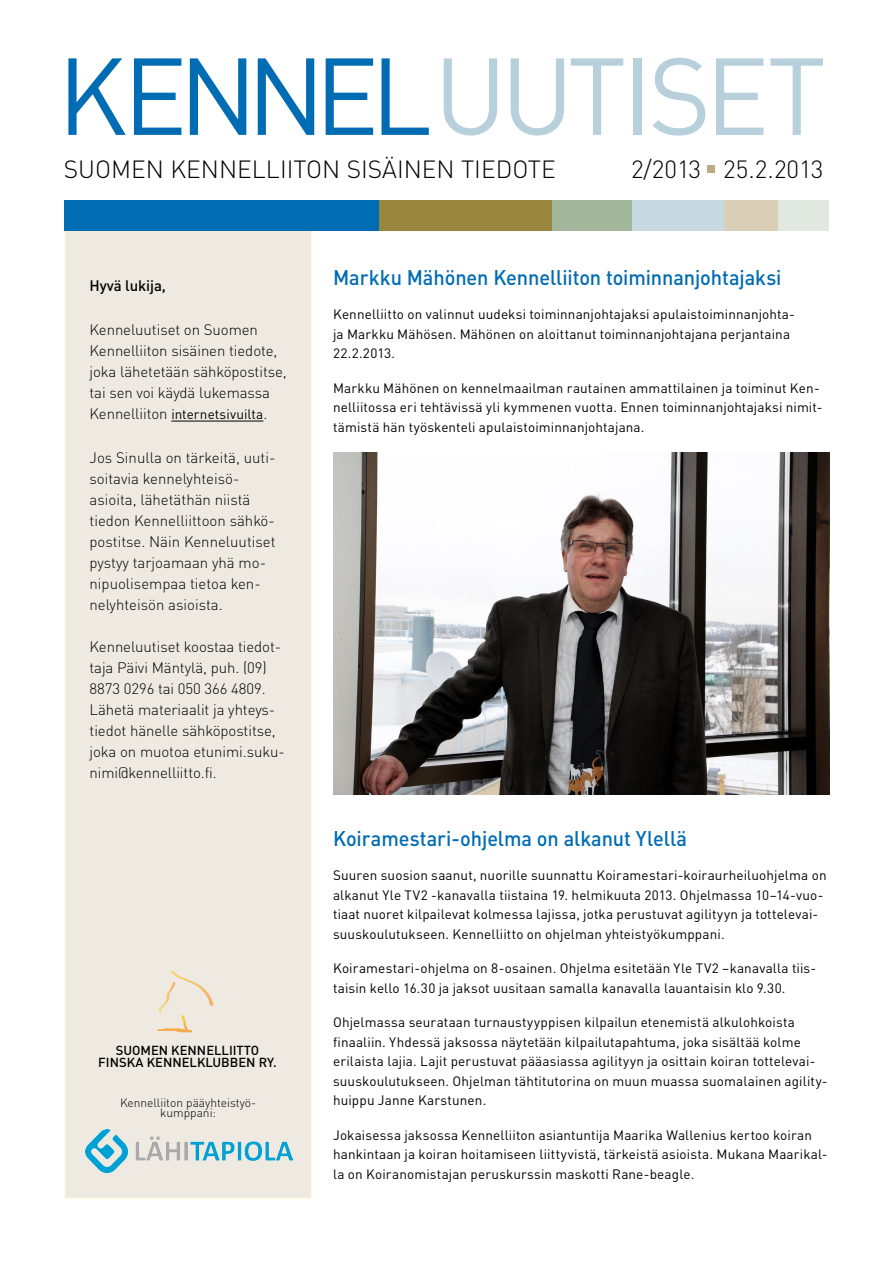
<style>
.page{position:relative;width:893px;height:1263px;background:#fff}
.page>*{position:absolute;margin:0;border:0;box-sizing:border-box;transform-origin:0 0}
.t1{font:107.4px "DINOT";letter-spacing:-.06em;color:#b8d0dc}
.t2{font:300 24.6px "DINOT";color:#000}
.t3{font:500 21px "DINOT";letter-spacing:-.005em;color:#006cb3;scale:.95 1}
.t4{font:300 15px/21px "DINOT";letter-spacing:-.005em;color:#000}
.t5{font:500 15px "DINOT";letter-spacing:-.005em;color:#000}
.t6{font:13.5px/19.5px "DINOT";letter-spacing:.01em;color:#000}
.t7{font:300 13.5px "DINOT";color:#92b6c7}
.t8{font:13.5px "DINOT";letter-spacing:.005em;color:#000101}
.t9{font:300 13.5px "DINOT";color:#006cb3}
.t10{font:500 12.9px/11.9px "DINOT";color:#000;text-align:center}
.t11{font:300 12px/10.5px "DINOT";color:#000;text-align:center}
.s1{color:#006cb3}
.s2{font-weight:300;font-size:15px;color:#000}
</style>
<div class="page">
<div style="left:64px;top:204px;width:249px;height:995px;background:#eeeae1;border:2px solid #fffde3"></div>
<hr style="left:171px;top:421px;width:92px;height:1px;background:#000101">
<div style="left:632px;top:200px;width:92px;height:30px;background:#c7dae4"></div>
<div style="left:724px;top:200px;width:55px;height:30px;background:#d8cfb6"></div>
<div style="left:778px;top:200px;width:51px;height:30px;background:#e1e8df"></div>
<div style="left:64px;top:200px;width:317px;height:30px;background:#006cb3"></div>
<div style="left:379px;top:200px;width:176px;height:30px;background:#98853e"></div>
<div style="left:552px;top:200px;width:80px;height:30px;background:#a1b69b"></div>
<div style="left:707px;top:166px;width:8px;height:7px;background:#baac7e"></div>
<svg style="left:64px;top:850px;width:149px;height:346px"></svg>
<hr style="left:158px;top:1032px;width:34px;height:1px;background:#f5a654">
<hr style="left:158px;top:1031px;width:34px;height:1px;background:#f5a852">
<hr style="left:158px;top:1030px;width:34px;height:1px;background:#f7ab4f">
<hr style="left:158px;top:1029px;width:34px;height:1px;background:#f7ad4f">
<hr style="left:158px;top:1028px;width:34px;height:1px;background:#f7b04f">
<hr style="left:158px;top:1027px;width:34px;height:1px;background:#f7b34f">
<hr style="left:158px;top:1026px;width:34px;height:1px;background:#fab54d">
<hr style="left:158px;top:1025px;width:34px;height:1px;background:#fab84a">
<hr style="left:158px;top:1024px;width:34px;height:1px;background:#faba4a">
<hr style="left:158px;top:1023px;width:34px;height:1px;background:#fabd47">
<hr style="left:158px;top:1022px;width:34px;height:1px;background:#fabf47">
<hr style="left:158px;top:1021px;width:34px;height:1px;background:#fac245">
<hr style="left:158px;top:1020px;width:34px;height:1px;background:#fcc442">
<hr style="left:158px;top:1019px;width:34px;height:1px;background:#fcc740">
<hr style="left:158px;top:1018px;width:34px;height:1px;background:#fcc940">
<hr style="left:158px;top:1017px;width:34px;height:1px;background:#ffcc3d">
<hr style="left:158px;top:1016px;width:34px;height:1px;background:#ffcf3b">
<hr style="left:158px;top:1015px;width:34px;height:1px;background:#ffd138">
<img style="left:85px;top:1129px;width:208px;height:43px">
<img style="left:333px;top:453px;width:496px;height:341px">
<h1 class="t1" style="left:57px;top:29px;width:770px"><span class="s1">KENNEL</span>UUTISET</h1>
<h2 class="t2" style="left:64px;top:154px;width:494px">SUOMEN KENNELLIITON SISÄINEN TIEDOTE</h2>
<h2 class="t2" style="left:631px;top:154px;width:194px">2/2013 25.2.2013</h2>
<p class="t9" style="left:64px;top:61px;width:106px">KENNELUUTISET</p>
<p class="t7" style="left:450px;top:61px;width:381px">SUOMEN KENNELLIITON SISÄINEN TIEDOTE 2/2013 25.2.2013</p>
<p class="t5" style="left:90px;top:276px;width:78px">Hyvä lukija,</p>
<p class="t4" style="left:90px;top:318px;width:199px">Kenneluutiset on Suomen<br>Kennelliiton sisäinen tiedote, joka lähetetään sähköpostitse, tai sen voi käydä lukemassa</p>
<p class="t8" style="left:90px;top:406px;width:179px"><span class="s2">Kennelliiton</span> internetsivuilta<span class="s2">.</span></p>
<p class="t4" style="left:90px;top:447px;width:188px">Jos Sinulla on tärkeitä, uuti&shy;soitavia kennelyhteisö&shy;asioita, lähetäthän niistä tiedon Kennelliittoon sähkö&shy;postitse. Näin Kenneluutiset pystyy tarjoamaan yhä mo&shy;nipuolisempaa tietoa ken&shy;nelyhteisön asioista.</p>
<p class="t4" style="left:90px;top:635px;width:197px">Kenneluutiset koostaa tiedot&shy;taja Päivi Mäntylä, puh. (09)<br>8873 0296 tai 050 366 4809.<br>Lähetä materiaalit ja yhteys&shy;tiedot hänelle sähköpostitse, joka on muotoa etunimi.suku&shy;nimi@kennelliitto.fi.</p>
<p class="t10" style="left:98px;top:1044px;width:180px">SUOMEN KENNELLIITTO<br>FINSKA KENNELKLUBBEN RY.</p>
<p class="t11" style="left:120px;top:1097px;width:138px">Kennelliiton pääyhteistyö&shy;kumppani:</p>
<h3 class="t3" style="left:333px;top:264px;width:473px">Markku Mähönen Kennelliiton toiminnanjohtajaksi</h3>
<p class="t6" style="left:333px;top:304px;width:463px">Kennelliitto on valinnut uudeksi toiminnanjohtajaksi apulaistoiminnanjohta&shy;ja Markku Mähösen. Mähönen on aloittanut toiminnanjohtajana perjantaina<br>22.2.2013.</p>
<p class="t6" style="left:333px;top:378px;width:491px">Markku Mähönen on kennelmaailman rautainen ammattilainen ja toiminut Ken&shy;nelliitossa eri tehtävissä yli kymmenen vuotta. Ennen toiminnanjohtajaksi nimit&shy;tämistä hän työskenteli apulaistoiminnanjohtajana.</p>
<h3 class="t3" style="left:333px;top:825px;width:374px">Koiramestari-ohjelma on alkanut Ylellä</h3>
<p class="t6" style="left:333px;top:865px;width:495px">Suuren suosion saanut, nuorille suunnattu Koiramestari-koiraurheiluohjelma on alkanut Yle TV2 -kanavalla tiistaina 19. helmikuuta 2013. Ohjelmassa 10–14-vuo&shy;tiaat nuoret kilpailevat kolmessa lajissa, jotka perustuvat agilityyn ja tottelevai&shy;suuskoulutukseen. Kennelliitto on ohjelman yhteistyökumppani.</p>
<p class="t6" style="left:333px;top:958px;width:485px">Koiramestari-ohjelma on 8-osainen. Ohjelma esitetään Yle TV2 –kanavalla tiis&shy;taisin kello 16.30 ja jaksot uusitaan samalla kanavalla lauantaisin klo 9.30.</p>
<p class="t6" style="left:333px;top:1012px;width:496px">Ohjelmassa seurataan turnaustyyppisen kilpailun etenemistä alkulohkoista finaaliin. Yhdessä jaksossa näytetään kilpailutapahtuma, joka sisältää kolme erilaista lajia. Lajit perustuvat pääasiassa agilityyn ja osittain koiran tottelevai&shy;suuskoulutukseen. Ohjelman tähtitutorina on muun muassa suomalainen agility&shy;huippu Janne Karstunen.</p>
<p class="t6" style="left:333px;top:1125px;width:496px">Jokaisessa jaksossa Kennelliiton asiantuntija Maarika Wallenius kertoo koiran hankintaan ja koiran hoitamiseen liittyvistä, tärkeistä asioista. Mukana Maarikal&shy;la on Koiranomistajan peruskurssin maskotti Rane-beagle.</p>
</div>
